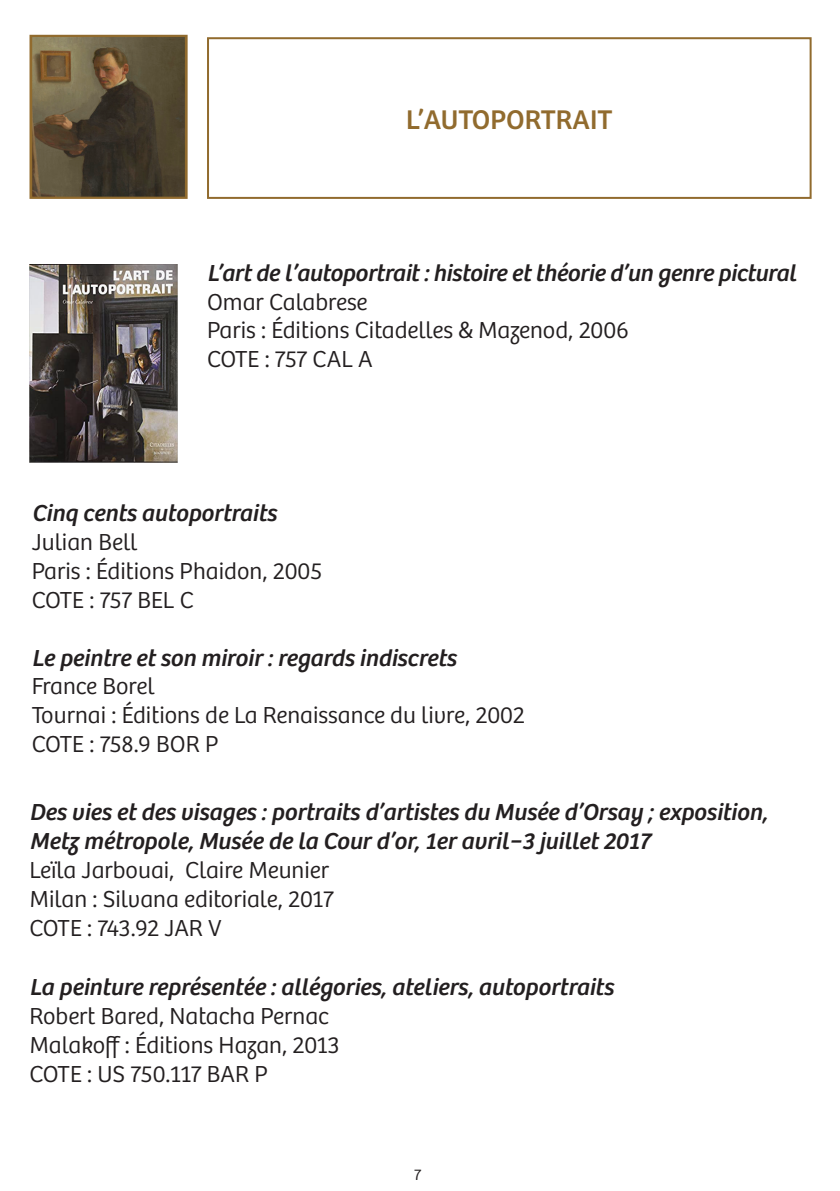
<style>
.page{position:relative;width:840px;height:1191px;background:#fff}
.page>*{position:absolute;margin:0;border:0;box-sizing:border-box;transform-origin:0 0}
.t1{font:28px "Bree";color:#916b2e}
.t2{font:italic 24px/28.8px "Bree";color:#231f20}
.t3{font:300 24px "Bree";color:#231f20}
.t4{font:300 24px "Bree";letter-spacing:-.02em;color:#231f20}
.t5{font:300 16px "Bree";color:#231f20}
.s1{font-family:"Myriad Pro";font-weight:400}
</style>
<div class="page">
<img style="left:29px;top:264px;width:148px;height:198px">
<div style="left:207px;top:37px;width:604px;height:162px;border:2px solid #916b2e"></div>
<img style="left:33px;top:38px;width:151px;height:158px">
<div style="left:30px;top:35px;width:157px;height:164px;border:2px solid #916b2e"></div>
<p class="t1" style="left:406px;top:104px;width:208px">L’AUTOPORTRAIT</p>
<p class="t2" style="left:207px;top:259px;width:590px">L’art de l’autoportrait : histoire et théorie d’un genre pictural</p>
<p class="t3" style="left:207px;top:288px;width:162px">Omar Calabrese</p>
<p class="t3" style="left:207px;top:317px;width:423px">Paris : Éditions Citadelles <span class="s1">&amp;</span> Mazenod, 2006</p>
<p class="t4" style="left:207px;top:345px;width:167px">COTE : 757 CAL A</p>
<p class="t2" style="left:32px;top:499px;width:246px">Cinq cents autoportraits</p>
<p class="t3" style="left:32px;top:528px;width:107px">Julian Bell</p>
<p class="t3" style="left:32px;top:557px;width:292px">Paris : Éditions Phaidon, 2005</p>
<p class="t4" style="left:32px;top:586px;width:164px">COTE : 757 BEL C</p>
<p class="t2" style="left:32px;top:643px;width:425px">Le peintre et son miroir : regards indiscrets</p>
<p class="t3" style="left:32px;top:672px;width:124px">France Borel</p>
<p class="t3" style="left:32px;top:701px;width:494px">Tournai : Éditions de La Renaissance du livre, 2002</p>
<p class="t4" style="left:32px;top:730px;width:188px">COTE : 758.9 BOR P</p>
<p class="t2" style="left:29px;top:798px;width:739px">Des vies et des visages : portraits d’artistes du Musée d’Orsay ; exposition,<br>Metz métropole, Musée de la Cour d’or, 1er avril−3 juillet 2017</p>
<p class="t3" style="left:29px;top:856px;width:301px">Leïla Jarbouai, Claire Meunier</p>
<p class="t3" style="left:29px;top:885px;width:306px">Milan : Silvana editoriale, 2017</p>
<p class="t4" style="left:29px;top:914px;width:194px">COTE : 743.92 JAR V</p>
<p class="t2" style="left:29px;top:973px;width:585px">La peinture représentée : allégories, ateliers, autoportraits</p>
<p class="t3" style="left:29px;top:1002px;width:301px">Robert Bared, Natacha Pernac</p>
<p class="t3" style="left:29px;top:1031px;width:311px">Malakoff : Éditions Hazan, 2013</p>
<p class="t3" style="left:29px;top:1060px;width:240px">COTE : US 750.117 BAR P</p>
<p class="t5" style="left:414px;top:1165px;width:9px">7</p>
</div>
